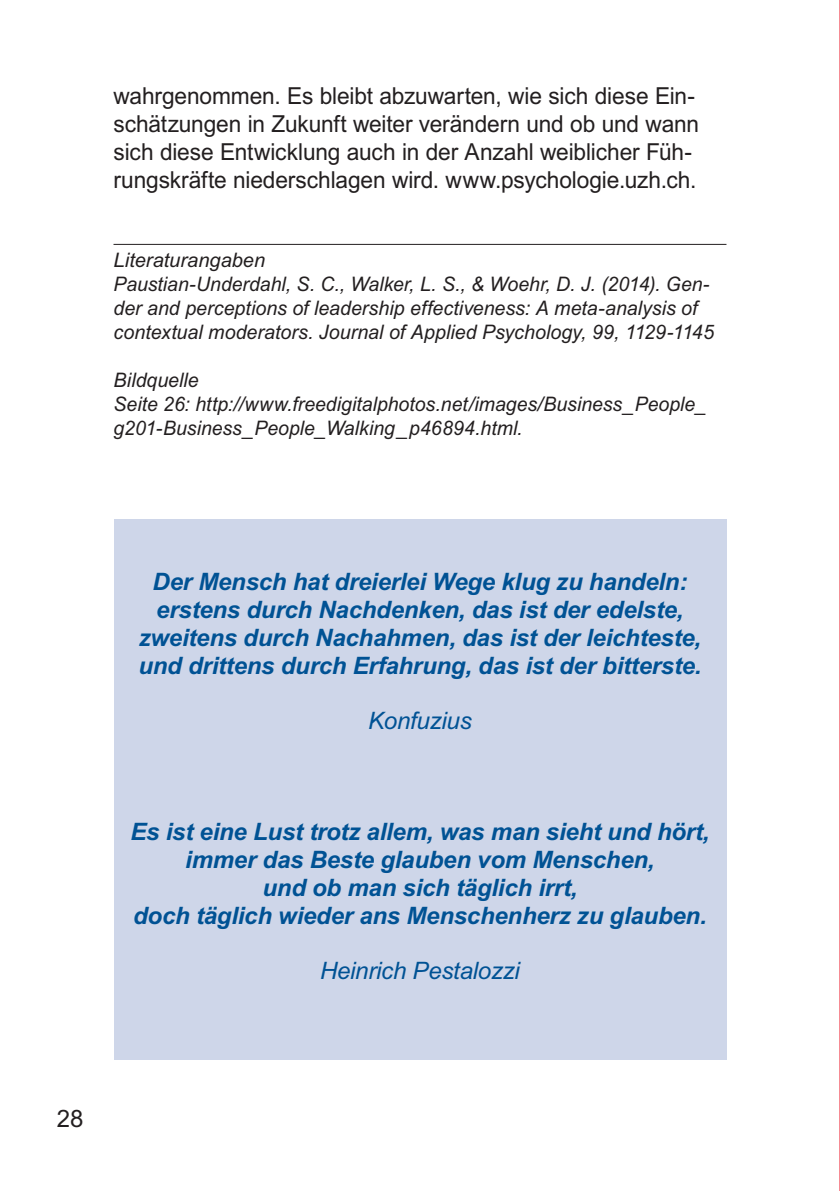
<style>
.page{position:relative;width:840px;height:1191px;background:#fff}
.page>*{position:absolute;margin:0;border:0;box-sizing:border-box;transform-origin:0 0}
.t1{font:italic 700 24px/27.8px "Arial";letter-spacing:-.01em;color:#005294;text-align:center}
.t2{font:italic 24px "Arial";letter-spacing:-.01em;color:#005294}
.t3{font:24px "Arial";color:#231f20}
.t4{font:23.4px/28px "Arial";letter-spacing:-.005em;color:#231f20}
.t5{font:italic 20px/24px "Arial";color:#231f20}
</style>
<div class="page">
<hr style="left:839px;top:0;width:1px;height:1191px;background:#ee1b2c">
<hr style="left:113px;top:244px;width:613px;height:1px;background:#231f20">
<div style="left:113px;top:519px;width:613px;height:540px;background:#ced6e9"></div>
<p class="t4" style="left:113px;top:81px;width:587px">wahrgenommen. Es bleibt abzuwarten, wie sich diese Ein&shy;schätzungen in Zukunft weiter verändern und ob und wann sich diese Entwicklung auch in der Anzahl weiblicher Füh&shy;rungskräfte niederschlagen wird. www.psychologie.uzh.ch.</p>
<p class="t5" style="left:113px;top:248px;width:601px">Literaturangaben<br>Paustian-Underdahl, S. C., Walker, L. S., &amp; Woehr, D. J. (2014). Gen&shy;der and perceptions of leadership effectiveness: A meta-analysis of contextual moderators. Journal of Applied Psychology, 99, 1129-1145</p>
<p class="t5" style="left:113px;top:368px;width:594px">Bildquelle<br>Seite 26: http://www.freedigitalphotos.net/images/Business_People_ g201-Business_People_Walking_p46894.html.</p>
<p class="t1" style="left:138px;top:568px;width:564px">Der Mensch hat dreierlei Wege klug zu handeln: erstens durch Nachdenken, das ist der edelste, zweitens durch Nachahmen, das ist der leichteste, und drittens durch Erfahrung, das ist der bitterste.</p>
<p class="t2" style="left:368px;top:707px;width:105px">Konfuzius</p>
<p class="t1" style="left:130px;top:818px;width:580px">Es ist eine Lust trotz allem, was man sieht und hört, immer das Beste glauben vom Menschen,<br>und ob man sich täglich irrt,<br>doch täglich wieder ans Menschenherz zu glauben.</p>
<p class="t2" style="left:320px;top:957px;width:201px">Heinrich Pestalozzi</p>
<p class="t3" style="left:57px;top:1104px;width:28px">28</p>
</div>
